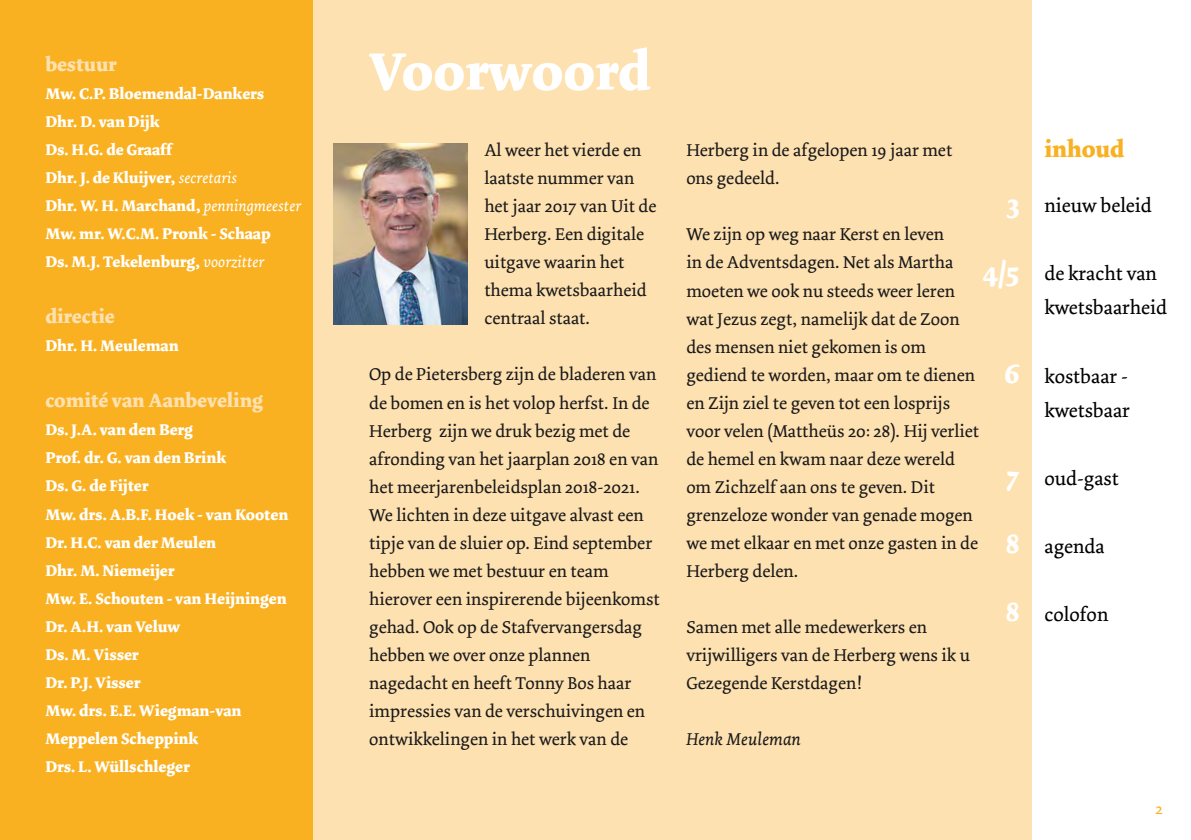
<style>
.page{position:relative;width:1191px;height:840px;background:#fff}
.page>*{position:absolute;margin:0;border:0;box-sizing:border-box;transform-origin:0 0}
.t1{font:700 55px "Dolly";color:#fff}
.t2{font:700 28px "Dolly";color:#fff}
.t3{font:700 24px "Dolly";color:#f9b122}
.t4{font:20px/34px "Dolly";color:#000}
.t5{font:700 20px "Dolly";color:#fee1b1}
.t6{font:18px/28px "Dolly";color:#1a1a1a}
.t7{font:italic 18px "Dolly";color:#1a1a1a}
.t8{font:700 16px/28px "Dolly";color:#fff}
.t9{font:16px "Dolly";color:#f9b122}
.s1{font-weight:400;font-style:italic}
</style>
<div class="page">
<div style="left:312px;top:0;width:720px;height:839px;background:#fee1b1"></div>
<div style="left:0;top:0;width:312px;height:839px;background:#f9b122"></div>
<img style="left:333px;top:144px;width:134px;height:180px">
<p class="t5" style="left:45px;top:52px;width:73px">bestuur</p>
<p class="t8" style="left:45px;top:80px;width:257px">Mw. C.P. Bloemendal-Dankers<br>Dhr. D. van Dijk<br>Ds. H.G. de Graaff<br>Dhr. J. de Kluijver, <span class="s1">secretaris<br></span>Dhr. W. H. Marchand, <span class="s1">penningmeester<br></span>Mw. mr. W.C.M. Pronk - Schaap<br>Ds. M.J. Tekelenburg, <span class="s1">voorzitter</span></p>
<p class="t5" style="left:45px;top:304px;width:71px">directie</p>
<p class="t8" style="left:45px;top:332px;width:135px">Dhr. H. Meuleman</p>
<p class="t5" style="left:45px;top:388px;width:219px">comité van Aanbeveling</p>
<p class="t8" style="left:45px;top:416px;width:244px">Ds. J.A. van den Berg<br>Prof. dr. G. van den Brink<br>Ds. G. de Fijter<br>Mw. drs. A.B.F. Hoek - van Kooten<br>Dr. H.C. van der Meulen<br>Dhr. M. Niemeijer<br>Mw. E. Schouten - van Heijningen<br>Dr. A.H. van Veluw<br>Ds. M. Visser<br>Dr. P.J. Visser<br>Mw. drs. E.E. Wiegman-van<br>Meppelen Scheppink<br>Drs. L. Wüllschleger</p>
<h1 class="t1" style="left:369px;top:37px;width:283px">Voorwoord</h1>
<p class="t6" style="left:484px;top:136px;width:174px">Al weer het vierde en laatste nummer van het jaar 2017 van Uit de<br>Herberg. Een digitale uitgave waarin het thema kwetsbaarheid centraal staat.</p>
<p class="t6" style="left:369px;top:360px;width:292px">Op de Pietersberg zijn de bladeren van de bomen en is het volop herfst. In de Herberg zijn we druk bezig met de afronding van het jaarplan 2018 en van het meerjarenbeleidsplan 2018-2021.<br>We lichten in deze uitgave alvast een tipje van de sluier op. Eind september hebben we met bestuur en team hierover een inspirerende bijeenkomst gehad. Ook op de Stafvervangersdag hebben we over onze plannen nagedacht en heeft Tonny Bos haar impressies van de verschuivingen en ontwikkelingen in het werk van de</p>
<p class="t6" style="left:686px;top:137px;width:267px">Herberg in de afgelopen 19 jaar met ons gedeeld.</p>
<p class="t6" style="left:686px;top:221px;width:294px">We zijn op weg naar Kerst en leven<br>in de Adventsdagen. Net als Martha moeten we ook nu steeds weer leren wat Jezus zegt, namelijk dat de Zoon des mensen niet gekomen is om gediend te worden, maar om te dienen en Zijn ziel te geven tot een losprijs voor velen (Mattheüs 20: 28). Hij verliet de hemel en kwam naar deze wereld om Zichzelf aan ons te geven. Dit grenzeloze wonder van genade mogen we met elkaar en met onze gasten in de<br>Herberg delen.</p>
<p class="t6" style="left:686px;top:613px;width:285px">Samen met alle medewerkers en vrijwilligers van de Herberg wens ik u<br>Gezegende Kerstdagen!</p>
<p class="t7" style="left:686px;top:728px;width:116px">Henk Meuleman</p>
<h2 class="t2" style="left:1007px;top:186px;width:14px">3</h2>
<h2 class="t2" style="left:982px;top:254px;width:38px">4/5</h2>
<h2 class="t2" style="left:1004px;top:356px;width:17px">6</h2>
<h2 class="t2" style="left:1006px;top:458px;width:14px">7</h2>
<h2 class="t2" style="left:1005px;top:526px;width:15px">8</h2>
<h2 class="t2" style="left:1005px;top:594px;width:15px">8</h2>
<h3 class="t3" style="left:1044px;top:134px;width:81px">inhoud</h3>
<p class="t4" style="left:1044px;top:189px;width:109px">nieuw beleid</p>
<p class="t4" style="left:1044px;top:257px;width:124px">de kracht van kwetsbaarheid</p>
<p class="t4" style="left:1044px;top:359px;width:87px">kostbaar - kwetsbaar</p>
<p class="t4" style="left:1044px;top:461px;width:76px">oud-gast</p>
<p class="t4" style="left:1044px;top:529px;width:62px">agenda</p>
<p class="t4" style="left:1044px;top:597px;width:65px">colofon</p>
<p class="t9" style="left:1155px;top:798px;width:9px">2</p>
</div>
